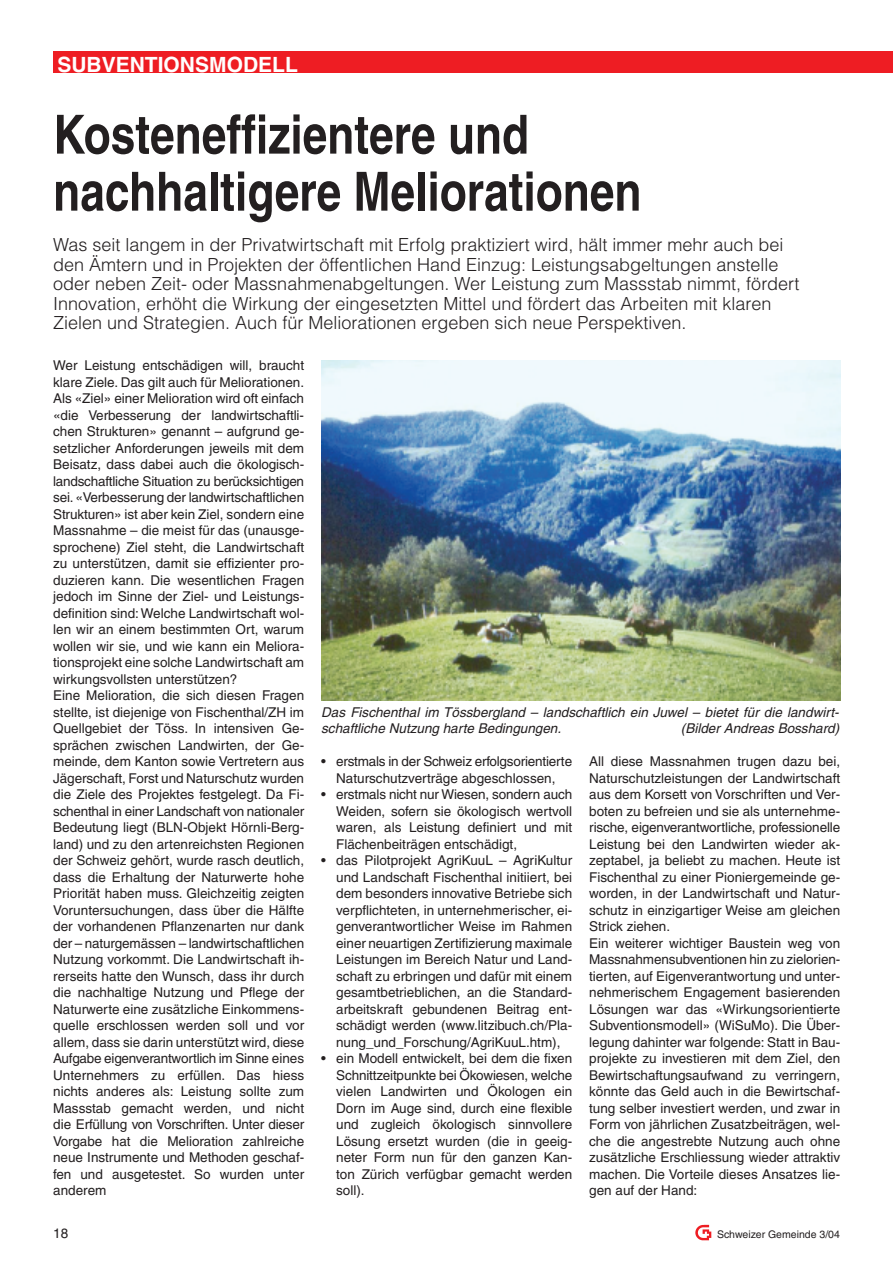
<style>
.page{position:relative;width:893px;height:1262px;background:#fff}
.page>*{position:absolute;margin:0;border:0;box-sizing:border-box;transform-origin:0 0}
.t1{font:700 condensed 54px/57px "Helvetica";color:#231f20}
.t2{font:700 21px "Helvetica";color:#fff}
.t3{font:300 18px/19.5px "Helvetica";color:#231f20}
.t4{font:13.5px/16.5px "Helvetica";color:#231f20;text-align:justify}
.t5{font:italic 13.5px/16.5px "Helvetica";color:#231f20}
.t6{font:10.5px "Helvetica";color:#231f20}
</style>
<div class="page">
<img style="left:695px;top:1224px;width:17px;height:17px">
<div style="left:53px;top:51px;width:839px;height:21px;background:#ee1d23"></div>
<img style="left:321px;top:360px;width:519px;height:340px">
<h2 class="t2" style="left:57px;top:57px;width:242px">SUBVENTIONSMODELL</h2>
<h1 class="t1" style="left:53px;top:111px;width:590px">Kosteneffizientere und nachhaltigere Meliorationen</h1>
<p class="t3" style="left:53px;top:237px;width:747px">Was seit langem in der Privatwirtschaft mit Erfolg praktiziert wird, hält immer mehr auch bei den Ämtern und in Projekten der öffentlichen Hand Einzug: Leistungsabgeltungen anstelle oder neben Zeit- oder Massnahmenabgeltungen. Wer Leistung zum Massstab nimmt, fördert Innovation, erhöht die Wirkung der eingesetzten Mittel und fördert das Arbeiten mit klaren Zielen und Strategien. Auch für Meliorationen ergeben sich neue Perspektiven.</p>
<p class="t4" style="left:53px;top:358px;width:252px;text-align:left">Wer Leistung entschädigen will, braucht klare Ziele. Das gilt auch für Meliorationen.<br>Als «Ziel» einer Melioration wird oft einfach «die Verbesserung der landwirtschaftli&shy;chen Strukturen» genannt – aufgrund ge&shy;setzlicher Anforderungen jeweils mit dem Beisatz, dass dabei auch die ökologisch&shy;landschaftliche Situation zu berücksichtigen sei.«Verbesserung der landwirtschaftlichen Strukturen» ist aber kein Ziel, sondern eine Massnahme – die meist für das (unausge&shy;sprochene) Ziel steht, die Landwirtschaft zu unterstützen, damit sie effizienter pro&shy;duzieren kann. Die wesentlichen Fragen jedoch im Sinne der Ziel- und Leistungs&shy;definition sind: Welche Landwirtschaft wol&shy;len wir an einem bestimmten Ort, warum wollen wir sie, und wie kann ein Meliora&shy;tionsprojekt eine solche Landwirtschaft am wirkungsvollsten unterstützen?<br>Eine Melioration, die sich diesen Fragen stellte, ist diejenige von Fischenthal/ZH im Quellgebiet der Töss. In intensiven Ge&shy;sprächen zwischen Landwirten, der Ge&shy;meinde, dem Kanton sowie Vertretern aus Jägerschaft, Forst und Naturschutz wurden die Ziele des Projektes festgelegt. Da Fi&shy;schenthal in einer Landschaft von nationaler Bedeutung liegt (BLN-Objekt Hörnli-Berg&shy;land) und zu den artenreichsten Regionen der Schweiz gehört, wurde rasch deutlich, dass die Erhaltung der Naturwerte hohe Priorität haben muss. Gleichzeitig zeigten Voruntersuchungen, dass über die Hälfte der vorhandenen Pflanzenarten nur dank der – naturgemässen – landwirtschaftlichen Nutzung vorkommt. Die Landwirtschaft ih&shy;rerseits hatte den Wunsch, dass ihr durch die nachhaltige Nutzung und Pflege der Naturwerte eine zusätzliche Einkommens&shy;quelle erschlossen werden soll und vor allem, dass sie darin unterstützt wird, diese Aufgabe eigenverantwortlich im Sinne eines Unternehmers zu erfüllen. Das hiess nichts anderes als: Leistung sollte zum Massstab gemacht werden, und nicht die Erfüllung von Vorschriften. Unter dieser Vorgabe hat die Melioration zahlreiche neue Instrumente und Methoden geschaf&shy;fen und ausgetestet. So wurden unter anderem</p>
<p class="t5" style="left:321px;top:705px;width:519px">Das Fischenthal im Tössbergland – landschaftlich ein Juwel – bietet für die landwirt&shy;schaftliche Nutzung harte Bedingungen.</p>
<p class="t5" style="left:681px;top:721px;width:160px">(Bilder Andreas Bosshard)</p>
<p class="t4" style="left:321px;top:754px;width:252px;text-align:center">• erstmals in der Schweiz erfolgsorientierte<br>Naturschutzverträge abgeschlossen,</p>
<p class="t4" style="left:336px;top:787px;width:237px;text-indent:-15px">• erstmals nicht nur Wiesen, sondern auch Weiden, sofern sie ökologisch wertvoll waren, als Leistung definiert und mit Flächenbeiträgen entschädigt,</p>
<p class="t4" style="left:336px;top:853px;width:237px;text-indent:-15px">• das Pilotprojekt AgriKuuL – AgriKultur und Landschaft Fischenthal initiiert, bei dem besonders innovative Betriebe sich verpflichteten, in unternehmerischer, ei&shy;genverantwortlicher Weise im Rahmen einer neuartigen Zertifizierung maximale Leistungen im Bereich Natur und Land&shy;schaft zu erbringen und dafür mit einem gesamtbetrieblichen, an die Standard&shy;arbeitskraft gebundenen Beitrag ent&shy;schädigt werden (www.litzibuch.ch/Pla&shy;nung_und_Forschung/AgriKuuL.htm),</p>
<p class="t4" style="left:336px;top:1051px;width:237px;text-indent:-15px">• ein Modell entwickelt, bei dem die fixen Schnittzeitpunkte bei Ökowiesen, welche vielen Landwirten und Ökologen ein Dorn im Auge sind, durch eine flexible und zugleich ökologisch sinnvollere Lösung ersetzt wurden (die in geeig&shy;neter Form nun für den ganzen Kan&shy;ton Zürich verfügbar gemacht werden soll).</p>
<p class="t4" style="left:589px;top:754px;width:252px;text-align:left">All diese Massnahmen trugen dazu bei, Naturschutzleistungen der Landwirtschaft aus dem Korsett von Vorschriften und Ver&shy;boten zu befreien und sie als unternehme&shy;rische, eigenverantwortliche, professionelle Leistung bei den Landwirten wieder ak&shy;zeptabel, ja beliebt zu machen. Heute ist Fischenthal zu einer Pioniergemeinde ge&shy;worden, in der Landwirtschaft und Natur&shy;schutz in einzigartiger Weise am gleichen Strick ziehen.<br>Ein weiterer wichtiger Baustein weg von Massnahmensubventionen hin zu zielorien&shy;tierten, auf Eigenverantwortung und unter&shy;nehmerischem Engagement basierenden Lösungen war das «Wirkungsorientierte Subventionsmodell» (WiSuMo). Die Über&shy;legung dahinter war folgende: Statt in Bau&shy;projekte zu investieren mit dem Ziel, den Bewirtschaftungsaufwand zu verringern, könnte das Geld auch in die Bewirtschaf&shy;tung selber investiert werden, und zwar in Form von jährlichen Zusatzbeiträgen, wel&shy;che die angestrebte Nutzung auch ohne zusätzliche Erschliessung wieder attraktiv machen. Die Vorteile dieses Ansatzes lie&shy;gen auf der Hand:</p>
<p class="t4" style="left:53px;top:1226px;width:17px">18</p>
<p class="t6" style="left:717px;top:1230px;width:124px">Schweizer Gemeinde 3/04</p>
</div>
